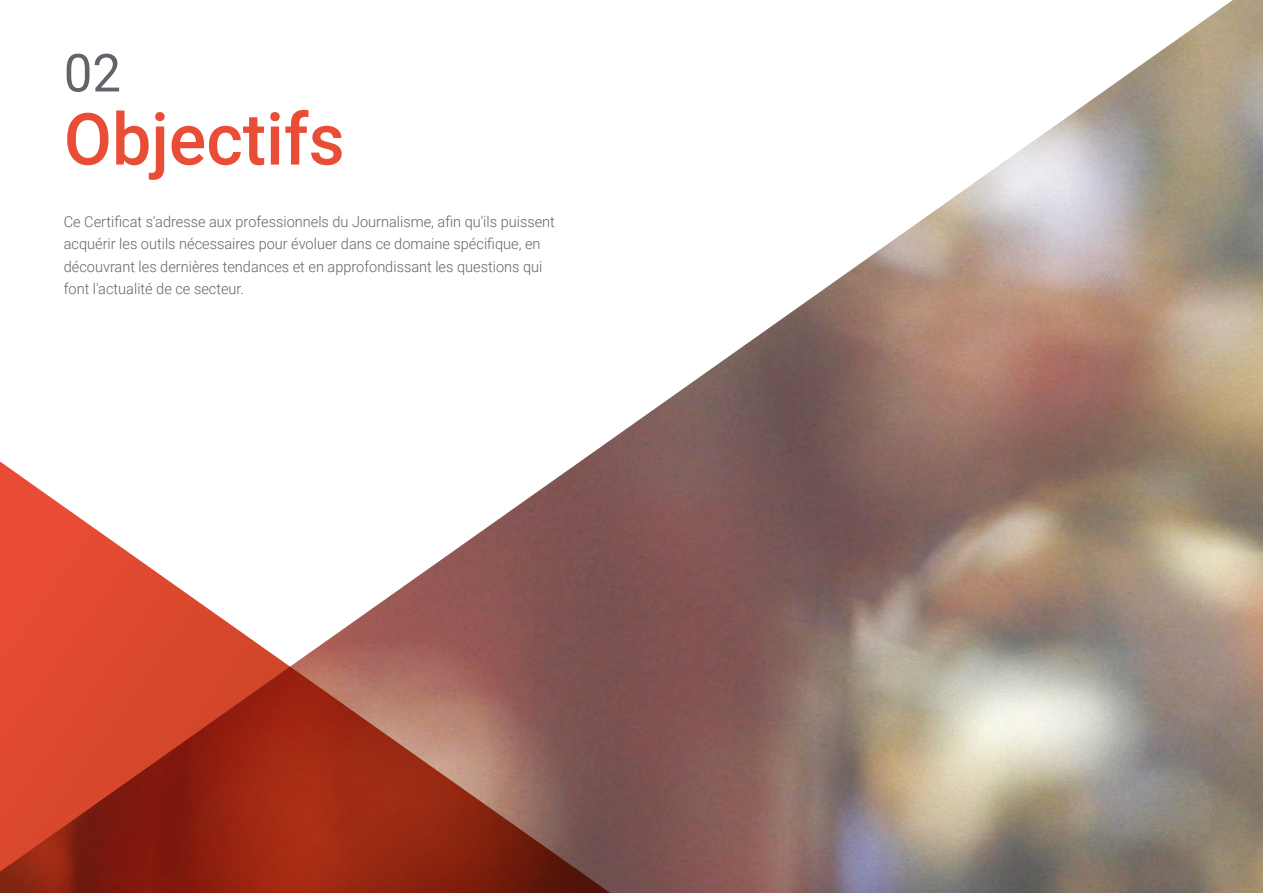
<style>
.page{position:relative;width:1263px;height:893px;background:#fff}
.page>*{position:absolute;margin:0;border:0;box-sizing:border-box;transform-origin:0 0}
.t1{font:500 72px "Roboto";color:#e94d35}
.t2{font:52.5px "Roboto";color:#61646a}
.t3{font:300 15px/22.5px "Roboto";color:#61646a}
</style>
<div class="page">
<img style="left:602px;top:0;width:661px;height:893px">
<svg style="left:0;top:446px;width:640px;height:447px"></svg>
<h2 class="t2" style="left:64px;top:36px;width:59px">02</h2>
<h1 class="t1" style="left:64px;top:89px;width:282px">Objectifs</h1>
<p class="t3" style="left:64px;top:209px;width:493px">Ce Certificat s'adresse aux professionnels du Journalisme, afin qu'ils puissent acquérir les outils nécessaires pour évoluer dans ce domaine spécifique, en découvrant les dernières tendances et en approfondissant les questions qui font l'actualité de ce secteur.</p>
</div>
